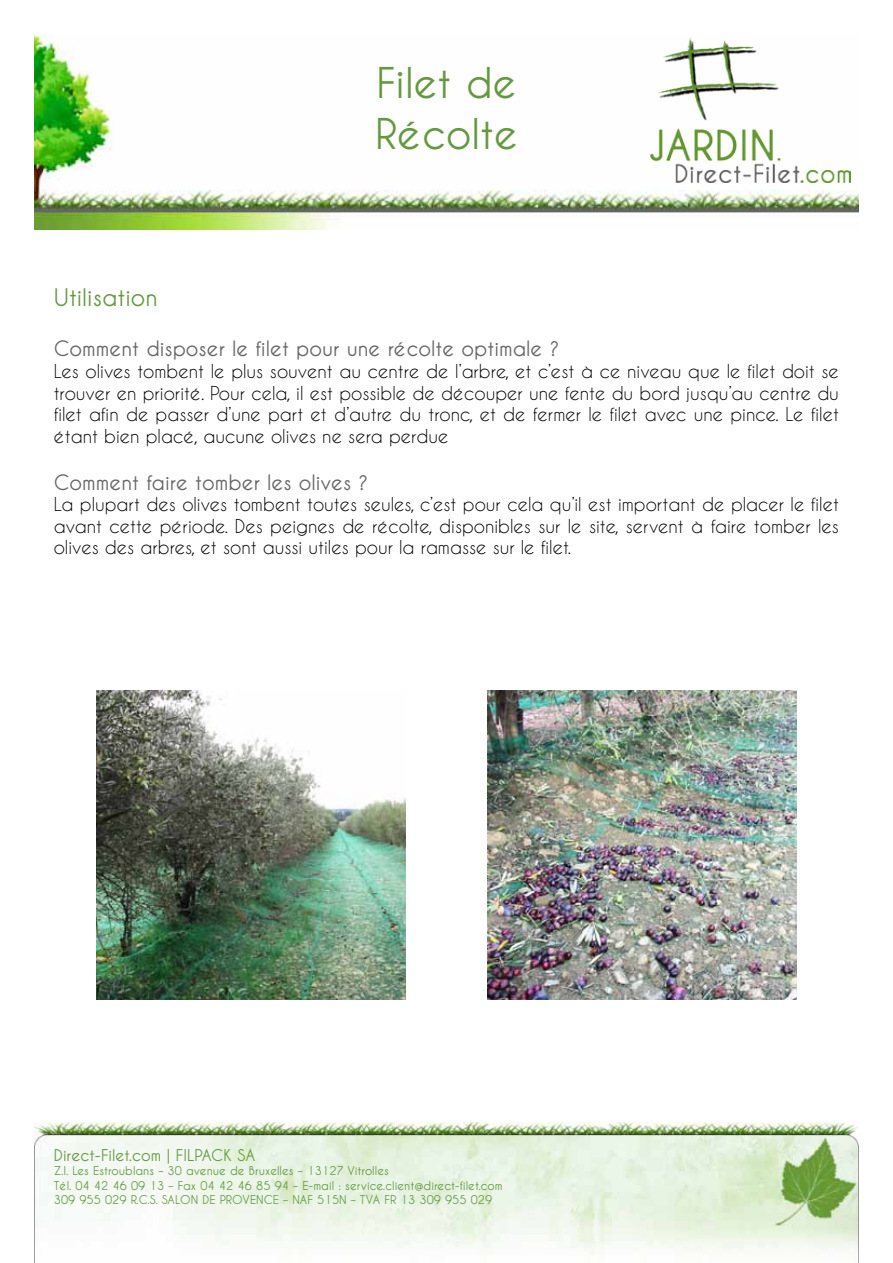
<style>
.page{position:relative;width:893px;height:1263px;background:#fff}
.page>*{position:absolute;margin:0;border:0;box-sizing:border-box;transform-origin:0 0}
.t1{font:700 42px/50.4px "Caviar Dreams";color:#659941}
.t2{font:700 24px "Caviar Dreams";color:#659941}
.t3{font:700 21px "Caviar Dreams";color:#676565}
.t4{font:18px/21.6px "Caviar Dreams";color:#000;text-align:justify}
.t5{font:700 16.05px "Caviar Dreams";color:#659941}
.t6{font:700 12px/14.5px "Caviar Dreams";color:#659941}
</style>
<div class="page">
<img style="left:34px;top:1123px;width:825px;height:140px">
<img style="left:34px;top:34px;width:825px;height:196px">
<img style="left:630px;top:36px;width:220px;height:147px">
<img style="left:487px;top:691px;width:309px;height:309px">
<img style="left:96px;top:691px;width:310px;height:309px">
<h1 class="t1" style="left:375px;top:58px;width:144px">Filet de<br>Récolte</h1>
<h2 class="t2" style="left:54px;top:284px;width:105px">Utilisation</h2>
<p class="t3" style="left:54px;top:337px;width:507px">Comment disposer le filet pour une récolte optimale ?</p>
<p class="t4" style="left:54px;top:360px;width:787px">Les olives tombent le plus souvent au centre de l’arbre, et c’est à ce niveau que le filet doit se trouver en priorité. Pour cela, il est possible de découper une fente du bord jusqu’au centre du filet afin de passer d’une part et d’autre du tronc, et de fermer le filet avec une pince. Le filet étant bien placé, aucune olives ne sera perdue</p>
<p class="t3" style="left:54px;top:470px;width:316px">Comment faire tomber les olives ?</p>
<p class="t4" style="left:54px;top:493px;width:787px">La plupart des olives tombent toutes seules, c’est pour cela qu’il est important de placer le filet avant cette période. Des peignes de récolte, disponibles sur le site, servent à faire tomber les olives des arbres, et sont aussi utiles pour la ramasse sur le filet.</p>
<p class="t5" style="left:54px;top:1146px;width:203px">Direct-Filet.com | FILPACK SA</p>
<p class="t6" style="left:54px;top:1163px;width:450px">Z.I. Les Estroublans – 30 avenue de Bruxelles – 13127 Vitrolles<br>Tél. 04 42 46 09 13 – Fax 04 42 46 85 94 – E-mail : service.client@direct-filet.com<br>309 955 029 R.C.S. SALON DE PROVENCE – NAF 515N – TVA FR 13 309 955 029</p>
</div>
